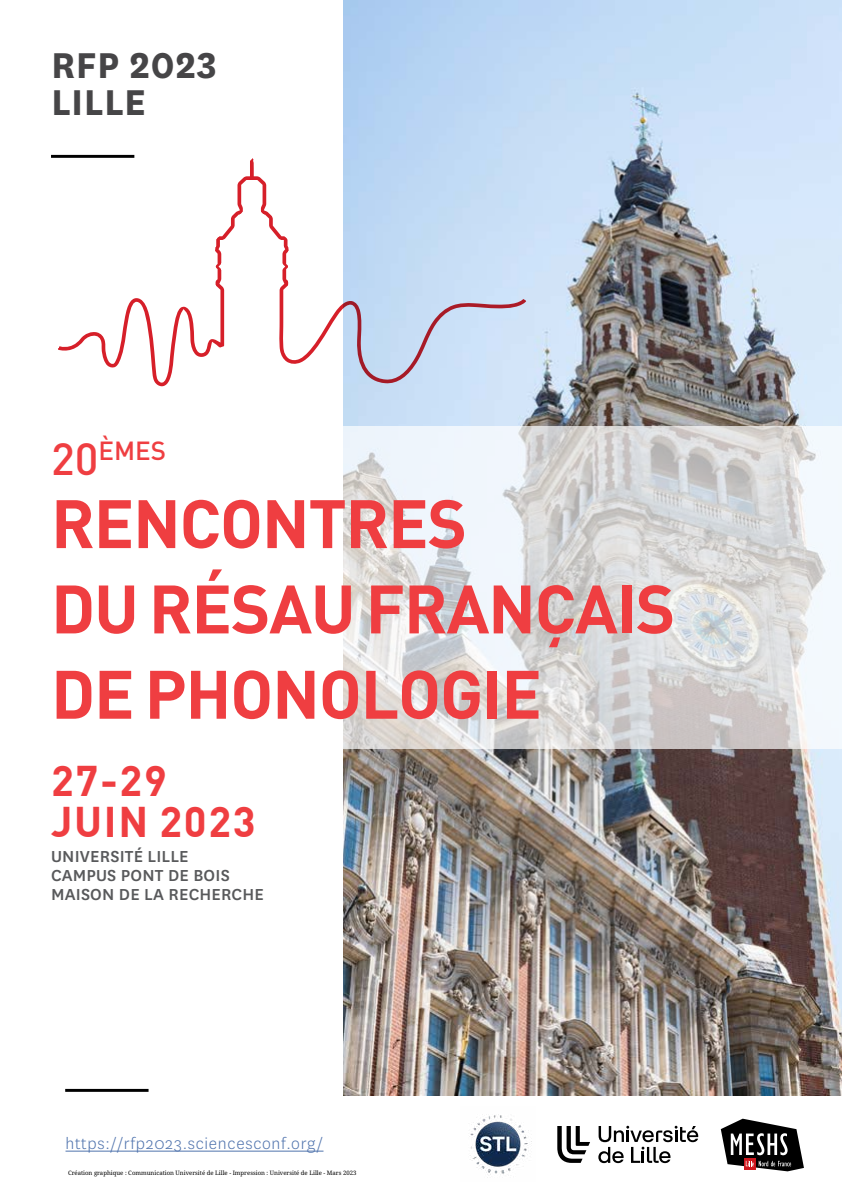
<style>
.page{position:relative;width:842px;height:1191px;background:#fff}
.page>*{position:absolute;margin:0;border:0;box-sizing:border-box;transform-origin:0 0}
.t1{font:67.3px/85.3px "DIN Bold";letter-spacing:-.02em;color:#ef3e41}
.t2{font:42px "DIN Bold";letter-spacing:.04em;color:#ef3e41}
.t3{font:700 42px "National";letter-spacing:.01em;color:#464547}
.t4{font:500 25.9px "DIN";color:#ef3e41}
.t5{font:500 18.6px "National";letter-spacing:.01em;color:#58595b}
.t6{font:300 18px "National";letter-spacing:.04em;color:#4f73ad}
.heure{font:6px "Noto Serif";color:#000}
.s1{font-size:44.4px}
</style>
<div class="page">
<img style="left:344px;top:0;width:498px;height:1095px">
<img style="left:469px;top:1114px;width:63px;height:64px">
<hr style="left:66px;top:1150px;width:257px;height:1px;background:#4f73ad">
<hr style="left:65px;top:1089px;width:84px;height:2px;background:#000">
<svg style="left:557px;top:1126px;width:33px;height:36px"></svg>
<svg style="left:598px;top:1125px;width:100px;height:38px"></svg>
<svg style="left:51px;top:153px;width:486px;height:247px"></svg>
<svg style="left:343px;top:426px;width:499px;height:322px"></svg>
<svg style="left:721px;top:1118px;width:83px;height:53px"></svg>
<p class="t3" style="left:51px;top:36px;width:167px">RFP 2023</p>
<p class="t3" style="left:51px;top:73px;width:97px">LILLE</p>
<p class="t4" style="left:51px;top:434px;width:116px"><span class="s1">20</span>ÈMES</p>
<p class="t1" style="left:51px;top:478px;width:626px">RENCONTRES<br>DU RÉSAU FRANÇAIS<br>DE PHONOLOGIE</p>
<p class="t2" style="left:51px;top:753px;width:117px">27-29</p>
<p class="t2" style="left:51px;top:794px;width:206px">JUIN 2023</p>
<p class="t5" style="left:51px;top:844px;width:139px">UNIVERSITÉ LILLE</p>
<p class="t5" style="left:51px;top:862px;width:180px">CAMPUS PONT DE BOIS</p>
<p class="t5" style="left:51px;top:881px;width:214px">MAISON DE LA RECHERCHE</p>
<p class="t6" style="left:66px;top:1132px;width:259px">https://rfp2023.sciencesconf.org/</p>
<p class="heure" style="left:68px;top:1169px;width:290px">Création graphique : Communication Université de Lille - Impression : Université de Lille - Mars 2023</p>
</div>
